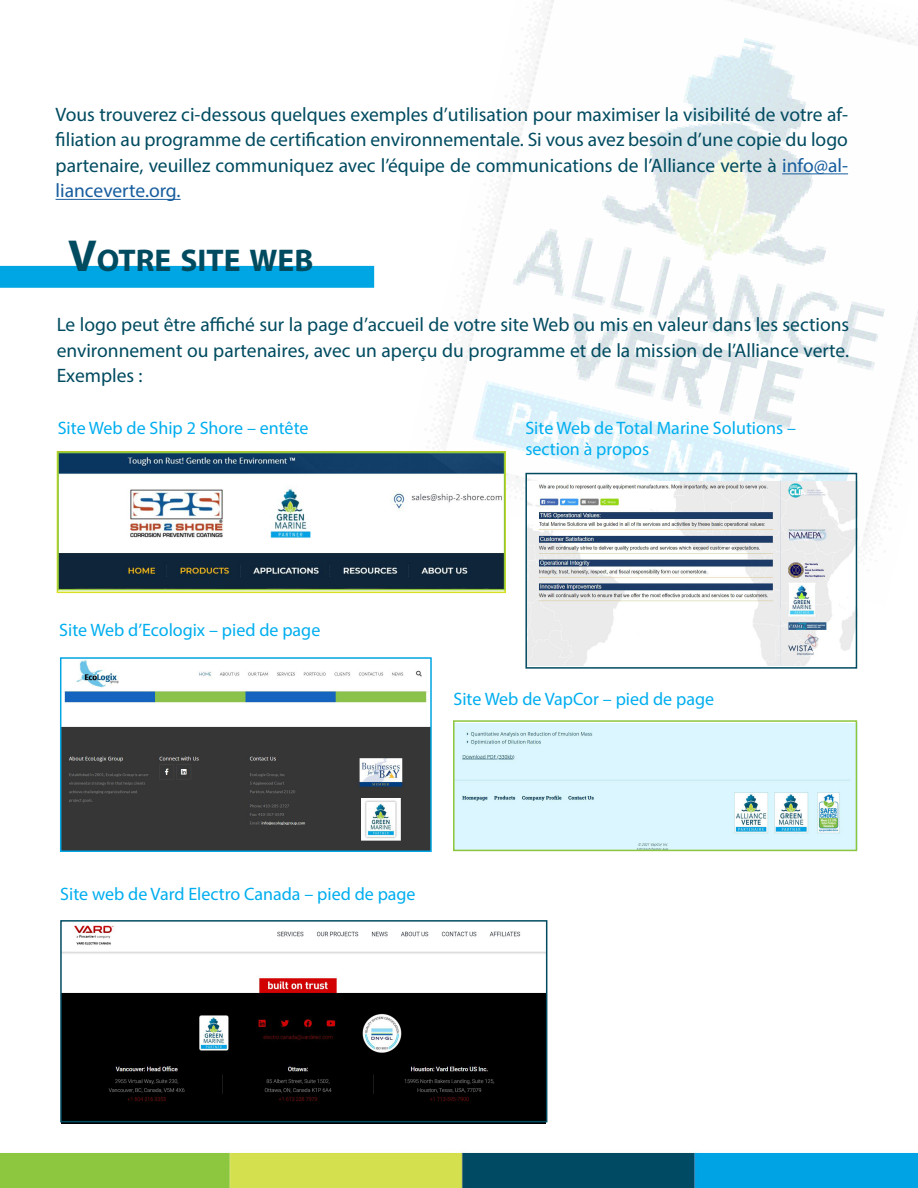
<style>
.page{position:relative;width:918px;height:1188px;background:#fff}
.page>*{position:absolute;margin:0;border:0;box-sizing:border-box;transform-origin:0 0}
.t1{font:700 31.5px "Myriad Pro";color:#014b60}
.t2{font:19.5px/25.5px "Myriad Pro";color:#014b60;text-align:justify}
.t3{font:18px "Myriad Pro";color:#00aeef}
.s1{color:#175d9e}
.s2{font-size:45px}
</style>
<div class="page">
<img style="left:0;top:1152px;width:918px;height:36px">
<img style="left:445px;top:0;width:473px;height:458px">
<img style="left:399px;top:458px;width:486px;height:147px">
<img style="left:60px;top:454px;width:443px;height:134px">
<div style="left:57px;top:451px;width:449px;height:142px;border:2px solid #d6df21"></div>
<div style="left:57px;top:452px;width:448px;height:138px;border:1px solid #8bc63e"></div>
<div style="left:0;top:266px;width:374px;height:22px;background:#00a5e3"></div>
<hr style="left:782px;top:173px;width:66px;height:1px;background:#175d9e">
<hr style="left:56px;top:199px;width:125px;height:1px;background:#175d9e">
<img style="left:63px;top:660px;width:366px;height:189px">
<div style="left:60px;top:657px;width:372px;height:195px;border:2px solid #00a5e3"></div>
<img style="left:528px;top:482px;width:326px;height:184px">
<div style="left:525px;top:473px;width:332px;height:196px;border:2px solid #014b60"></div>
<img style="left:456px;top:724px;width:398px;height:124px">
<div style="left:453px;top:720px;width:404px;height:131px;border:2px solid #8bc63e"></div>
<img style="left:61px;top:925px;width:485px;height:198px">
<div style="left:60px;top:920px;width:487px;height:202px;border:2px solid #014b60"></div>
<p class="t2" style="left:56px;top:101px;width:794px">Vous trouverez ci-dessous quelques exemples d’utilisation pour maximiser la visibilité de votre af&shy;filiation au programme de certification environnementale. Si vous avez besoin d’une copie du logo partenaire, veuillez communiquez avec l’équipe de communications de l’Alliance verte à <span class="s1">info@al&shy;lianceverte.org.</span></p>
<p class="t1" style="left:68px;top:240px;width:247px"><span class="s2">V</span>OTRE SITE WEB</p>
<p class="t2" style="left:57px;top:312px;width:794px">Le logo peut être affiché sur la page d’accueil de votre site Web ou mis en valeur dans les sections environnement ou partenaires, avec un aperçu du programme et de la mission de l’Alliance verte.</p>
<p class="t2" style="left:57px;top:363px;width:87px">Exemples :</p>
<p class="t3" style="left:58px;top:417px;width:252px">Site Web de Ship 2 Shore – entête</p>
<p class="t3" style="left:59px;top:619px;width:263px">Site Web d’Ecologix – pied de page</p>
<p class="t3" style="left:525px;top:417px;width:272px">Site Web de Total Marine Solutions –</p>
<p class="t3" style="left:525px;top:438px;width:125px">section à propos</p>
<p class="t3" style="left:454px;top:688px;width:262px">Site Web de VapCor – pied de page</p>
<p class="t3" style="left:60px;top:883px;width:357px">Site web de Vard Electro Canada – pied de page</p>
</div>
